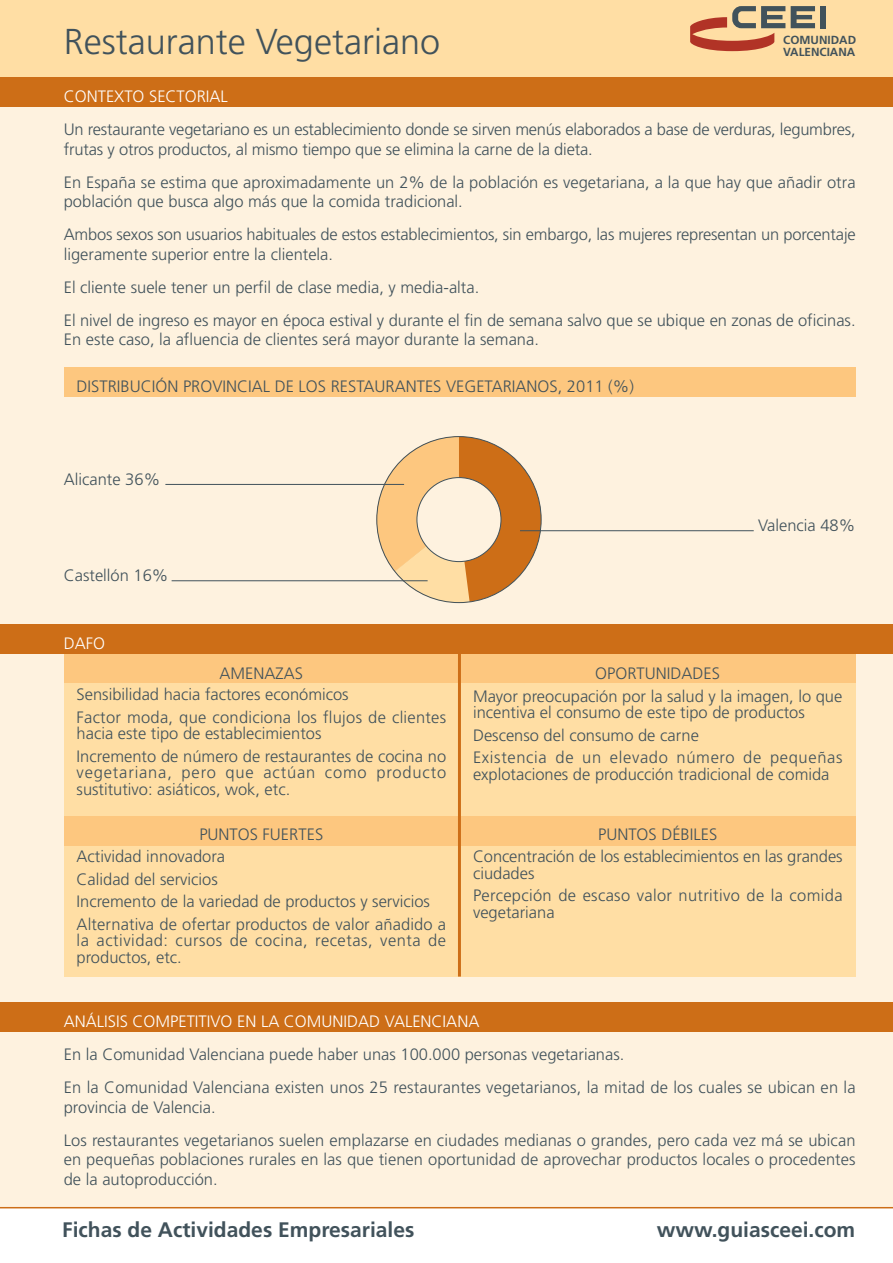
<style>
.page{position:relative;width:893px;height:1263px;background:#fff}
.page>*{position:absolute;margin:0;border:0;box-sizing:border-box;transform-origin:0 0}
.t1{font:300 36px "Frutiger";color:#41525b}
.t2{font:700 21px "Frutiger";color:#41525b}
.t3{font:300 16.5px/22.5px "Frutiger";color:#41525b}
.t4{font:300 16.5px "Frutiger";color:#fff}
.t5{font:300 16.5px/16.5px "Frutiger";letter-spacing:.03em;color:#41525b}
.t6{font:300 16.5px/22.5px "Frutiger";letter-spacing:.02em;color:#41525b}
.t7{font:700 11.7px "Frutiger";color:#41525b}
</style>
<div class="page">
<div style="left:0;top:26px;width:892px;height:1182px;background:#fef2df"></div>
<div style="left:0;top:0;width:892px;height:78px;background:#ffdea4"></div>
<div style="left:0;top:77px;width:892px;height:29px;background:#cd6e17"></div>
<hr style="left:0;top:1207px;width:892px;height:1px;background:#cd6e17">
<div style="left:820px;top:6px;width:6px;height:22px;background:#41525b"></div>
<svg style="left:690px;top:6px;width:125px;height:45px"></svg>
<div style="left:64px;top:679px;width:791px;height:298px;background:#ffdea4"></div>
<div style="left:64px;top:653px;width:791px;height:30px;background:#fdc77f"></div>
<div style="left:64px;top:816px;width:791px;height:30px;background:#fdc77f"></div>
<hr style="left:458px;top:636px;width:3px;height:341px;background:#cd6e17">
<div style="left:0;top:624px;width:892px;height:29px;background:#cd6e17"></div>
<div style="left:0;top:1002px;width:892px;height:30px;background:#cd6e17"></div>
<div style="left:64px;top:367px;width:791px;height:30px;background:#fdc77f"></div>
<div style="left:377px;top:437px;width:164px;height:166px;background:#cd6e17;border-radius:50%"></div>
<svg style="left:377px;top:437px;width:94px;height:166px"></svg>
<div style="left:416px;top:477px;width:85px;height:85px;background:#fef2df;border:1px solid #41525b;border-radius:50%"></div>
<hr style="left:165px;top:484px;width:239px;height:1px;background:#41525b">
<hr style="left:172px;top:580px;width:255px;height:1px;background:#41525b">
<hr style="left:520px;top:530px;width:233px;height:1px;background:#41525b">
<h1 class="t1" style="left:64px;top:27px;width:378px">Restaurante Vegetariano</h1>
<p class="t7" style="left:783px;top:35px;width:74px">COMUNIDAD</p>
<p class="t7" style="left:783px;top:48px;width:74px">VALENCIANA</p>
<p class="t4" style="left:64px;top:90px;width:166px">CONTEXTO SECTORIAL</p>
<p class="t3" style="left:64px;top:121px;width:793px;line-height:19.5px">Un restaurante vegetariano es un establecimiento donde se sirven menús elaborados a base de verduras, legumbres, frutas y otros productos, al mismo tiempo que se elimina la carne de la dieta.</p>
<p class="t3" style="left:64px;top:173px;width:793px;line-height:19.5px">En España se estima que aproximadamente un 2% de la población es vegetariana, a la que hay que añadir otra población que busca algo más que la comida tradicional.</p>
<p class="t3" style="left:64px;top:226px;width:793px;line-height:19.5px">Ambos sexos son usuarios habituales de estos establecimientos, sin embargo, las mujeres representan un porcentaje ligeramente superior entre la clientela.</p>
<p class="t3" style="left:64px;top:272px;width:793px;line-height:33px">El cliente suele tener un perfil de clase media, y media-alta.<br>El nivel de ingreso es mayor en época estival y durante el fin de semana salvo que se ubique en zonas de oficinas.</p>
<p class="t3" style="left:64px;top:329px;width:476px">En este caso, la afluencia de clientes será mayor durante la semana.</p>
<p class="t3" style="left:77px;top:376px;width:559px">DISTRIBUCIÓN PROVINCIAL DE LOS RESTAURANTES VEGETARIANOS, 2011 (%)</p>
<p class="t3" style="left:64px;top:469px;width:98px">Alicante 36%</p>
<p class="t3" style="left:64px;top:566px;width:106px">Castellón 16%</p>
<p class="t4" style="left:64px;top:636px;width:43px">DAFO</p>
<p class="t3" style="left:77px;top:664px;width:273px;line-height:21px;text-indent:143px">AMENAZAS<br>Sensibilidad hacia factores económicos</p>
<p class="t3" style="left:77px;top:710px;width:371px;line-height:16.5px">Factor moda, que condiciona los flujos de clientes hacia este tipo de establecimientos</p>
<p class="t3" style="left:77px;top:749px;width:371px;line-height:16.5px;text-align:justify">Incremento de número de restaurantes de cocina no vegetariana, pero que actúan como producto sustitutivo: asiáticos, wok, etc.</p>
<p class="t3" style="left:77px;top:824px;width:371px;text-indent:123px">PUNTOS FUERTES<br>Actividad innovadora<br>Calidad del servicios<br>Incremento de la variedad de productos y servicios<br>Alternativa de ofertar productos de valor añadido a</p>
<p class="t5" style="left:77px;top:934px;width:371px">la actividad: cursos de cocina, recetas, venta de productos, etc.</p>
<p class="t3" style="left:758px;top:516px;width:99px">Valencia 48%</p>
<p class="t3" style="left:473px;top:664px;width:371px;text-align:center">OPORTUNIDADES<br>Mayor preocupación por la salud y la imagen, lo que</p>
<p class="t3" style="left:473px;top:703px;width:371px">incentiva el consumo de este tipo de productos<br>Descenso del consumo de carne<br>Existencia de un elevado número de pequeñas</p>
<p class="t3" style="left:473px;top:764px;width:358px">explotaciones de producción tradicional de comida</p>
<p class="t3" style="left:473px;top:824px;width:371px;text-align:center">PUNTOS DÉBILES<br>Concentración de los establecimientos en las grandes</p>
<p class="t6" style="left:473px;top:863px;width:371px">ciudades<br>Percepción de escaso valor nutritivo de la comida</p>
<p class="t3" style="left:473px;top:902px;width:83px">vegetariana</p>
<p class="t4" style="left:64px;top:1015px;width:417px">ANÁLISIS COMPETITIVO EN LA COMUNIDAD VALENCIANA</p>
<p class="t3" style="left:64px;top:1039px;width:793px;line-height:33px">En la Comunidad Valenciana puede haber unas 100.000 personas vegetarianas.<br>En la Comunidad Valenciana existen unos 25 restaurantes vegetarianos, la mitad de los cuales se ubican en la</p>
<p class="t3" style="left:64px;top:1092px;width:793px;line-height:33px">provincia de Valencia.<br>Los restaurantes vegetarianos suelen emplazarse en ciudades medianas o grandes, pero cada vez má se ubican</p>
<p class="t3" style="left:64px;top:1151px;width:793px;line-height:19.5px">en pequeñas poblaciones rurales en las que tienen oportunidad de aprovechar productos locales o procedentes de la autoproducción.</p>
<p class="t2" style="left:62px;top:1222px;width:354px">Fichas de Actividades Empresariales</p>
<p class="t2" style="left:656px;top:1222px;width:200px">www.guiasceei.com</p>
</div>
